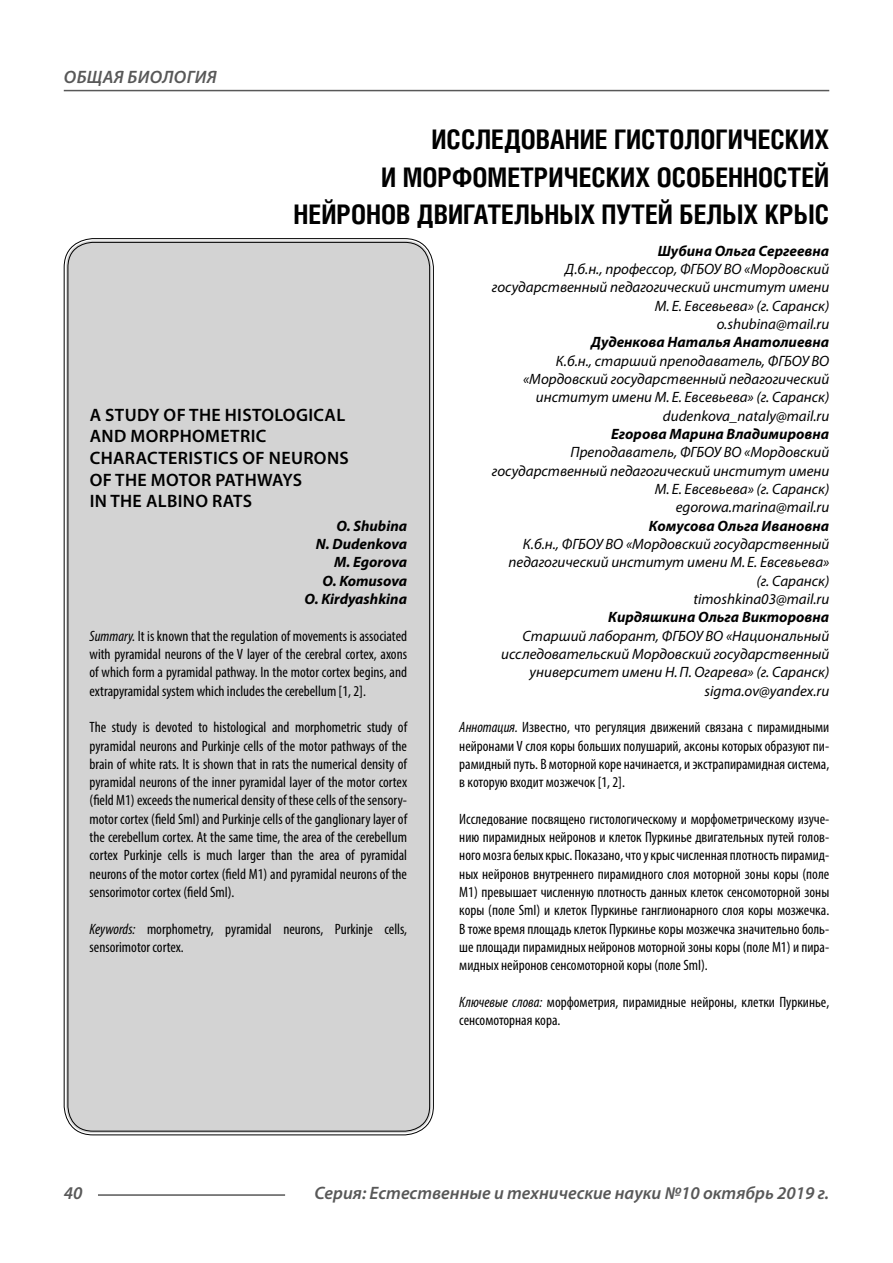
<style>
.page{position:relative;width:893px;height:1263px;background:#fff}
.page>*{position:absolute;margin:0;border:0;box-sizing:border-box;transform-origin:0 0}
.t1{font:700 27px/37.5px "Helios Cond C";color:#000;text-align:right}
.t2{font:600 18px/21.6px "Myriad Pro";letter-spacing:.02em;color:#000}
.t3{font:italic 600 18px "Myriad Pro";color:#585858}
.t4{font:italic 600 18px "Myriad Pro";letter-spacing:.02em;color:#585858}
.t5{font:condensed 15px/18.3px "Myriad Pro";color:#000;text-align:justify}
.t6{font:italic 15px/18.3px "Myriad Pro";color:#000;text-align:right}
.t7{font:italic 700 15px/18.3px "Myriad Pro";color:#000;text-align:right}
.s1{font-style:italic}
</style>
<div class="page">
<div style="left:66px;top:240px;width:365px;height:893px;background:#d3d3d3;border-radius:27px"></div>
<hr style="left:98px;top:1194px;width:187px;height:2px;background:#585858">
<hr style="left:64px;top:90px;width:765px;height:1px;background:#585858">
<p class="t4" style="left:64px;top:71px;width:154px">ОБЩАЯ БИОЛОГИЯ</p>
<h1 class="t1" style="left:294px;top:123px;width:537px">ИССЛЕДОВАНИЕ ГИСТОЛОГИЧЕСКИХ<br>И МОРФОМЕТРИЧЕСКИХ ОСОБЕННОСТЕЙ<br>НЕЙРОНОВ ДВИГАТЕЛЬНЫХ ПУТЕЙ БЕЛЫХ КРЫС</h1>
<p class="t7" style="left:658px;top:243px;width:173px">Шубина Ольга Сергеевна</p>
<p class="t6" style="left:492px;top:261px;width:339px">Д.б.н., профессор, ФГБОУ ВО «Мордовский государственный педагогический институт имени М. Е. Евсевьева» (г. Саранск)<br>o.shubina@mail.ru</p>
<p class="t7" style="left:591px;top:334px;width:239px">Дуденкова Наталья Анатолиевна</p>
<p class="t6" style="left:523px;top:353px;width:308px">К.б.н., старший преподаватель, ФГБОУ ВО «Мордовский государственный педагогический институт имени М. Е. Евсевьева» (г. Саранск) dudenkova_nataly@mail.ru</p>
<p class="t7" style="left:611px;top:426px;width:220px">Егорова Марина Владимировна</p>
<p class="t6" style="left:492px;top:444px;width:339px">Преподаватель, ФГБОУ ВО «Мордовский государственный педагогический институт имени М. Е. Евсевьева» (г. Саранск)<br>egorowa.marina@mail.ru</p>
<p class="t7" style="left:649px;top:518px;width:182px">Комусова Ольга Ивановна</p>
<p class="t6" style="left:508px;top:536px;width:322px">К.б.н., ФГБОУ ВО «Мордовский государственный педагогический институт имени М. Е. Евсевьева» (г. Саранск)<br>timoshkina03@mail.ru</p>
<p class="t7" style="left:608px;top:609px;width:222px">Кирдяшкина Ольга Викторовна</p>
<p class="t6" style="left:501px;top:628px;width:330px">Старший лаборант, ФГБОУ ВО «Национальный исследовательский Мордовский государственный университет имени Н. П. Огарева» (г. Саранск) sigma.ov@yandex.ru</p>
<p class="t5" style="left:459px;top:719px;width:371px"><span class="s1">Аннотация.</span> Известно, что регуляция движений связана с пирамидными нейронами V слоя коры больших полушарий, аксоны которых образуют пи&shy;рамидный путь. В моторной коре начинается, и экстрапирамидная система, в которую входит мозжечок [1, 2].</p>
<p class="t5" style="left:459px;top:811px;width:372px">Исследование посвящено гистологическому и морфометрическому изуче&shy;нию пирамидных нейронов и клеток Пуркинье двигательных путей голов&shy;ного мозга белых крыс. Показано, что у крыс численная плотность пирамид&shy;ных нейронов внутреннего пирамидного слоя моторной зоны коры (поле M1) превышает численную плотность данных клеток сенсомоторной зоны коры (поле SmI) и клеток Пуркинье ганглионарного слоя коры мозжечка.<br>В тоже время площадь клеток Пуркинье коры мозжечка значительно боль&shy;ше площади пирамидных нейронов моторной зоны коры (поле M1) и пира&shy;мидных нейронов сенсомоторной коры (поле SmI).</p>
<p class="t5" style="left:459px;top:994px;width:371px"><span class="s1">Ключевые слова:</span> морфометрия, пирамидные нейроны, клетки Пуркинье, сенсомоторная кора.</p>
<p class="t2" style="left:90px;top:405px;width:261px">A STUDY OF THE HISTOLOGICAL<br>AND MORPHOMETRIC<br>CHARACTERISTICS OF NEURONS<br>OF THE MOTOR PATHWAYS<br>IN THE ALBINO RATS</p>
<p class="t7" style="left:304px;top:518px;width:104px">O. Shubina<br>N. Dudenkova<br>M. Egorova<br>O. Komusova<br>O. Kirdyashkina</p>
<p class="t5" style="left:90px;top:628px;width:319px"><span class="s1">Summary.</span> It is known that the regulation of movements is associated with pyramidal neurons of the V layer of the cerebral cortex, axons of which form a pyramidal pathway. In the motor cortex begins, and extrapyramidal system which includes the cerebellum [1, 2].</p>
<p class="t5" style="left:90px;top:719px;width:319px">The study is devoted to histological and morphometric study of pyramidal neurons and Purkinje cells of the motor pathways of the brain of white rats. It is shown that in rats the numerical density of pyramidal neurons of the inner pyramidal layer of the motor cortex (field M1) exceeds the numerical density of these cells of the sensory&shy;motor cortex (field SmI) and Purkinje cells of the ganglionary layer of the cerebellum cortex. At the same time, the area of the cerebellum cortex Purkinje cells is much larger than the area of pyramidal neurons of the motor cortex (field M1) and pyramidal neurons of the sensorimotor cortex (field SmI).</p>
<p class="t5" style="left:90px;top:921px;width:319px"><span class="s1">Keywords:</span> morphometry, pyramidal neurons, Purkinje cells, sensorimotor cortex.</p>
<p class="t3" style="left:64px;top:1186px;width:20px">40</p>
<p class="t3" style="left:314px;top:1186px;width:516px">Серия: Естественные и технические науки №10 октябрь 2019 г.</p>
</div>
